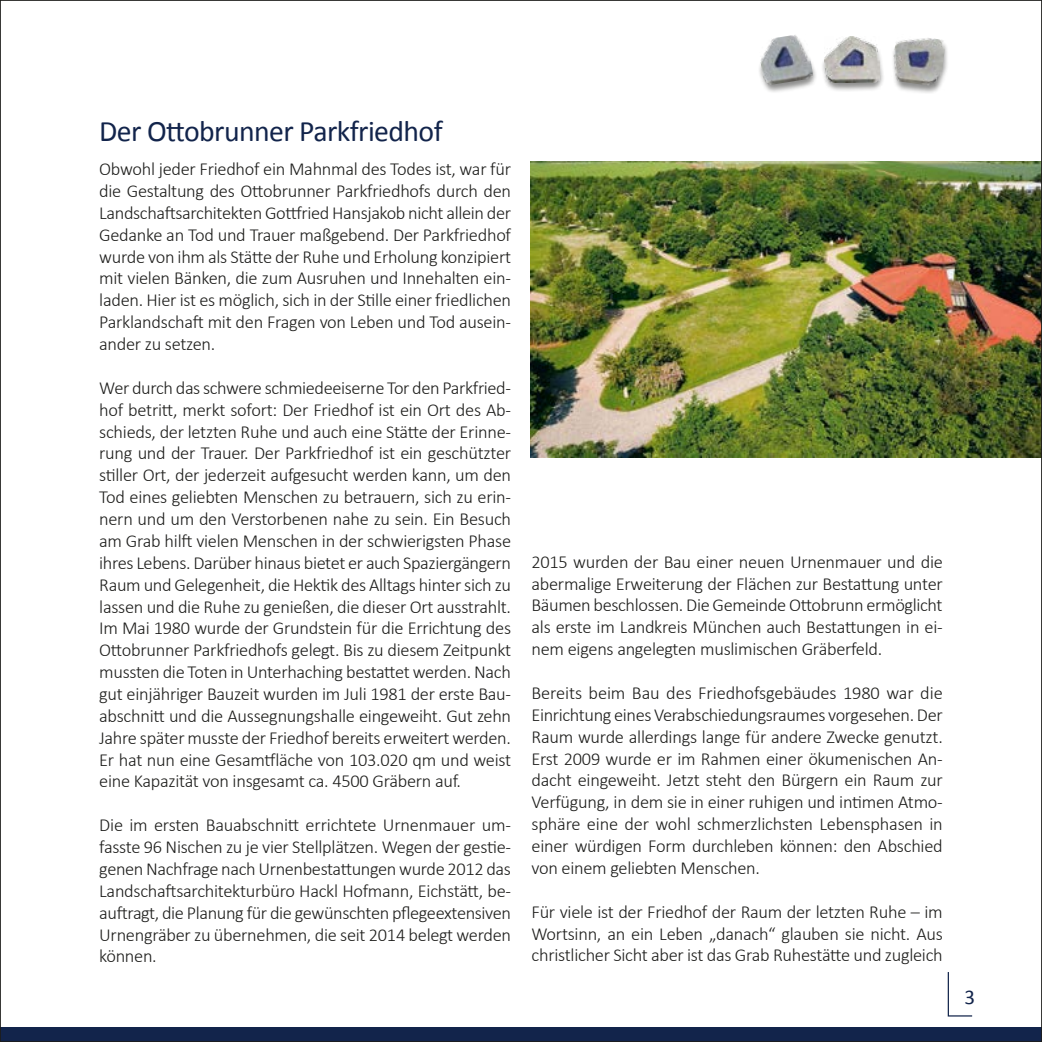
<style>
.page{position:relative;width:1042px;height:1042px;background:#fff}
.page>*{position:absolute;margin:0;border:0;box-sizing:border-box;transform-origin:0 0}
.t1{font:29.75px "Calibri";letter-spacing:-.02em;color:#12244b}
.t2{font:21px "Calibri";color:#12244b}
.t3{font:300 18.38px/21.9px "Calibri";letter-spacing:-.015em;color:#1d1d1b;text-align:justify}
</style>
<div class="page">
<svg style="left:947px;top:972px;width:26px;height:45px"></svg>
<div style="left:0;top:1027px;width:1042px;height:15px;background:#12244b"></div>
<div style="left:757px;top:35px;width:60px;height:58px;background:#1d1d1b;opacity:.5"></div>
<img style="left:757px;top:35px;width:56px;height:51px">
<div style="left:820px;top:36px;width:64px;height:56px;background:#1d1d1b;opacity:.5"></div>
<img style="left:824px;top:37px;width:55px;height:45px">
<div style="left:890px;top:39px;width:59px;height:55px;background:#1d1d1b;opacity:.5"></div>
<img style="left:890px;top:38px;width:56px;height:49px">
<img style="left:531px;top:161px;width:509px;height:296px">
<h1 class="t1" style="left:99px;top:113px;width:345px">Der Ottobrunner Parkfriedhof</h1>
<p class="t3" style="left:99px;top:157px;width:413px">Obwohl jeder Friedhof ein Mahnmal des Todes ist, war für die Gestaltung des Ottobrunner Parkfriedhofs durch den Landschaftsarchitekten Gottfried Hansjakob nicht allein der Gedanke an Tod und Trauer maßgebend. Der Parkfriedhof wurde von ihm als Stätte der Ruhe und Erholung konzipiert mit vielen Bänken, die zum Ausruhen und Innehalten ein&shy;laden. Hier ist es möglich, sich in der Stille einer friedlichen Parklandschaft mit den Fragen von Leben und Tod ausein&shy;ander zu setzen.</p>
<p class="t3" style="left:99px;top:376px;width:413px">Wer durch das schwere schmiedeeiserne Tor den Parkfried&shy;hof betritt, merkt sofort: Der Friedhof ist ein Ort des Ab&shy;schieds, der letzten Ruhe und auch eine Stätte der Erinne&shy;rung und der Trauer. Der Parkfriedhof ist ein geschützter stiller Ort, der jederzeit aufgesucht werden kann, um den Tod eines geliebten Menschen zu betrauern, sich zu erin&shy;nern und um den Verstorbenen nahe zu sein. Ein Besuch am Grab hilft vielen Menschen in der schwierigsten Phase ihres Lebens. Darüber hinaus bietet er auch Spaziergängern Raum und Gelegenheit, die Hektik des Alltags hinter sich zu lassen und die Ruhe zu genießen, die dieser Ort ausstrahlt.<br>Im Mai 1980 wurde der Grundstein für die Errichtung des Ottobrunner Parkfriedhofs gelegt. Bis zu diesem Zeitpunkt mussten die Toten in Unterhaching bestattet werden. Nach gut einjähriger Bauzeit wurden im Juli 1981 der erste Bau&shy;abschnitt und die Aussegnungshalle eingeweiht. Gut zehn Jahre später musste der Friedhof bereits erweitert werden.<br>Er hat nun eine Gesamtfläche von 103.020 qm und weist eine Kapazität von insgesamt ca. 4500 Gräbern auf.</p>
<p class="t3" style="left:99px;top:813px;width:413px">Die im ersten Bauabschnitt errichtete Urnenmauer um&shy;fasste 96 Nischen zu je vier Stellplätzen. Wegen der gestie&shy;genen Nachfrage nach Urnenbestattungen wurde 2012 das Landschaftsarchitekturbüro Hackl Hofmann, Eichstätt, be&shy;auftragt, die Planung für die gewünschten pflegeextensiven Urnengräber zu übernehmen, die seit 2014 belegt werden können.</p>
<p class="t3" style="left:531px;top:550px;width:413px">2015 wurden der Bau einer neuen Urnenmauer und die abermalige Erweiterung der Flächen zur Bestattung unter Bäumen beschlossen. Die Gemeinde Ottobrunn ermöglicht als erste im Landkreis München auch Bestattungen in ei&shy;nem eigens angelegten muslimischen Gräberfeld.</p>
<p class="t3" style="left:531px;top:681px;width:413px">Bereits beim Bau des Friedhofsgebäudes 1980 war die Einrichtung eines Verabschiedungsraumes vorgesehen. Der Raum wurde allerdings lange für andere Zwecke genutzt.<br>Erst 2009 wurde er im Rahmen einer ökumenischen An&shy;dacht eingeweiht. Jetzt steht den Bürgern ein Raum zur Verfügung, in dem sie in einer ruhigen und intimen Atmo&shy;sphäre eine der wohl schmerzlichsten Lebensphasen in einer würdigen Form durchleben können: den Abschied von einem geliebten Menschen.</p>
<p class="t3" style="left:531px;top:900px;width:413px">Für viele ist der Friedhof der Raum der letzten Ruhe – im Wortsinn, an ein Leben „danach“ glauben sie nicht. Aus christlicher Sicht aber ist das Grab Ruhestätte und zugleich</p>
<p class="t2" style="left:964px;top:984px;width:12px">3</p>
</div>
